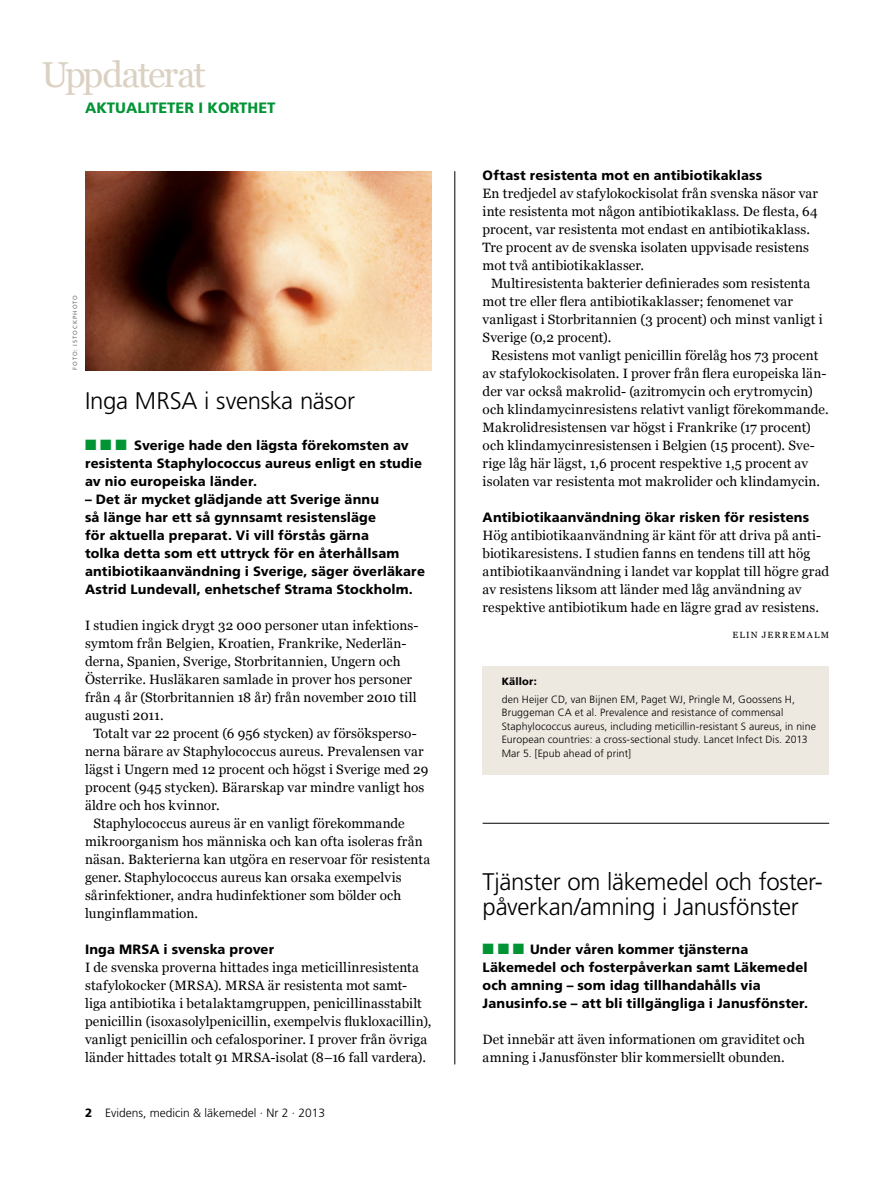
<style>
.page{position:relative;width:893px;height:1191px;background:#fff}
.page>*{position:absolute;margin:0;border:0;box-sizing:border-box;transform-origin:0 0}
.t1{font:36px "Georgia";letter-spacing:-.06em;color:#dbd1c2}
.t2{font:300 24px/25.5px "Frutiger SLLOTF";letter-spacing:-.015em;color:#000}
.t3{font:800 15px "Frutiger SLLOTF";color:#009434}
.t4{font:13.5px/18px "Georgia";letter-spacing:.01em;color:#000}
.t5{font:800 13.5px/18px "Frutiger SLLOTF";letter-spacing:.01em;color:#000}
.t6{font:300 12px "Frutiger SLLOTF";color:#000}
.t7{font:300 10.5px/13.5px "Frutiger SLLOTF";letter-spacing:.01em;color:#000}
.t8{font:800 10.5px "Frutiger SLLOTF";color:#000}
.t9{font:9px "Georgia";letter-spacing:.135em;color:#000}
.t10{font:6px "Frutiger SLLOTF";letter-spacing:.17em;color:#6f7172}
.s1{color:#009434}
.s2{font-weight:800}
</style>
<div class="page">
<hr style="left:455px;top:171px;width:1px;height:893px;background:#000">
<hr style="left:483px;top:823px;width:346px;height:1px;background:#000">
<img style="left:85px;top:171px;width:347px;height:199px">
<div style="left:483px;top:666px;width:346px;height:108px;background:#ede8e0"></div>
<h1 class="t1" style="left:41px;top:53px;width:166px">Uppdaterat</h1>
<p class="t3" style="left:85px;top:99px;width:11px">AKT</p>
<p class="t3" style="left:115px;top:99px;width:21px">UALITETER</p>
<p class="t3" style="left:198px;top:99px;width:69px">I KORTHET</p>
<p class="t10" style="left:72px;top:370px;width:77px;rotate:-90deg">Foto: iStockphoto</p>
<h2 class="t2" style="left:85px;top:388px;width:271px">Inga MRSA i svenska näsor</h2>
<p class="t5" style="left:85px;top:436px;width:339px"><span class="s1">■</span> <span class="s1">■</span> <span class="s1">■</span> Sverige hade den lägsta förekomsten av resistenta Staphylococcus aureus enligt en studie av nio europeiska länder.</p>
<p class="t5" style="left:85px;top:490px;width:341px">– Det är mycket glädjande att Sverige ännu<br>så länge har ett så gynnsamt resistensläge<br>för aktuella preparat. Vi vill förstås gärna<br>tolka detta som ett uttryck för en återhållsam antibiotikaanvändning i Sverige, säger överläkare Astrid Lundevall, enhetschef Strama Stockholm.</p>
<p class="t4" style="left:85px;top:617px;width:335px">I studien ingick drygt 32 000 personer utan infektions&shy;symtom från Belgien, Kroatien, Frankrike, Nederlän&shy;derna, Spanien, Sverige, Storbritannien, Ungern och Österrike. Husläkaren samlade in prover hos personer från 4 år (Storbritannien 18 år) från november 2010 till augusti 2011.</p>
<p class="t4" style="left:94px;top:725px;width:325px">Totalt var 22 procent (6 956 stycken) av försöksperso-</p>
<p class="t4" style="left:85px;top:743px;width:340px">nerna bärare av Staphylococcus aureus. Prevalensen var</p>
<p class="t4" style="left:85px;top:761px;width:345px">lägst i Ungern med 12 procent och högst i Sverige med 29</p>
<p class="t4" style="left:85px;top:779px;width:341px">procent (945 stycken). Bärarskap var mindre vanligt hos</p>
<p class="t4" style="left:85px;top:797px;width:136px">äldre och hos kvinnor.</p>
<p class="t4" style="left:94px;top:815px;width:313px">Staphylococcus aureus är en vanligt förekommande</p>
<p class="t4" style="left:85px;top:833px;width:339px">mikroorganism hos människa och kan ofta isoleras från</p>
<p class="t4" style="left:85px;top:851px;width:347px">näsan. Bakterierna kan utgöra en reservoar för resistenta</p>
<p class="t4" style="left:85px;top:869px;width:318px">gener. Staphylococcus aureus kan orsaka exempelvis</p>
<p class="t4" style="left:85px;top:887px;width:318px">sårinfektioner, andra hudinfektioner som bölder och</p>
<p class="t4" style="left:85px;top:905px;width:115px">lunginflammation.</p>
<p class="t5" style="left:85px;top:940px;width:58px">Inga MRSA</p>
<p class="t5" style="left:164px;top:940px;width:112px">i svenska prover</p>
<p class="t4" style="left:85px;top:959px;width:348px">I de svenska proverna hittades inga meticillinresistenta stafylokocker (MRSA). MRSA är resistenta mot samt&shy;liga antibiotika i betalaktamgruppen, penicillinasstabilt penicillin (isoxasolylpenicillin, exempelvis flukloxacillin), vanligt penicillin och cefalosporiner. I prover från övriga länder hittades totalt 91 MRSA-isolat (8–16 fall vardera).</p>
<p class="t6" style="left:85px;top:1106px;width:242px"><span class="s2">2</span> Evidens, medicin &amp; läkemedel · Nr 2 · 2013</p>
<p class="t5" style="left:483px;top:166px;width:281px">Oftast resistenta mot en antibiotikaklass</p>
<p class="t4" style="left:483px;top:185px;width:337px">En tredjedel av stafylokockisolat från svenska näsor var inte resistenta mot någon antibiotikaklass. De flesta, 64 procent, var resistenta mot endast en antibiotikaklass.<br>Tre procent av de svenska isolaten uppvisade resistens mot två antibiotikaklasser.</p>
<p class="t4" style="left:483px;top:275px;width:342px;text-indent:9px">Multiresistenta bakterier definierades som resistenta mot tre eller flera antibiotikaklasser; fenomenet var vanligast i Storbritannien (3 procent) och minst vanligt i Sverige (0,2 procent).</p>
<p class="t4" style="left:483px;top:347px;width:348px;text-indent:9px">Resistens mot vanligt penicillin förelåg hos 73 procent av stafylokockisolaten. I prover från flera europeiska län&shy;der var också makrolid- (azitromycin och erytromycin) och klindamycinresistens relativt vanligt förekommande.<br>Makrolidresistensen var högst i Frankrike (17 procent) och klindamycinresistensen i Belgien (15 procent). Sve&shy;rige låg här lägst, 1,6 procent respektive 1,5 procent av isolaten var resistenta mot makrolider och klindamycin.</p>
<p class="t5" style="left:483px;top:508px;width:328px">Antibiotikaanvändning ökar risken för resistens</p>
<p class="t4" style="left:483px;top:527px;width:348px">Hög antibiotikaanvändning är känt för att driva på anti&shy;biotikaresistens. I studien fanns en tendens till att hög antibiotikaanvändning i landet var kopplat till högre grad av resistens liksom att länder med låg användning av respektive antibiotikum hade en lägre grad av resistens.</p>
<p class="t9" style="left:732px;top:629px;width:44px">Elin Jerrema</p>
<p class="t9" style="left:814px;top:629px;width:16px">lm</p>
<p class="t8" style="left:502px;top:675px;width:37px">Källor:</p>
<p class="t7" style="left:502px;top:692px;width:316px">den Heijer CD, van Bijnen EM, Paget WJ, Pringle M, Goossens H, Bruggeman CA et al. Prevalence and resistance of commensal Staphylococcus aureus, including meticillin-resistant S aureus, in nine European countries: a cross-sectional study. Lancet Infect Dis. 2013<br>Mar 5. [Epub ahead of print]</p>
<h2 class="t2" style="left:483px;top:869px;width:342px">Tjänster om läkemedel och foster&shy;påverkan/amning i Janusfönster</h2>
<p class="t5" style="left:483px;top:940px;width:327px"><span class="s1">■</span> <span class="s1">■</span> <span class="s1">■</span> Under våren kommer tjänsterna Läkemedel och fosterpåverkan samt Läkemedel och amning – som idag tillhandahålls via Janusinfo.se – att bli tillgängliga i Janusfönster.</p>
<p class="t4" style="left:483px;top:1031px;width:324px">Det innebär att även informationen om graviditet och amning i Janusfönster blir kommersiellt obunden.</p>
</div>
